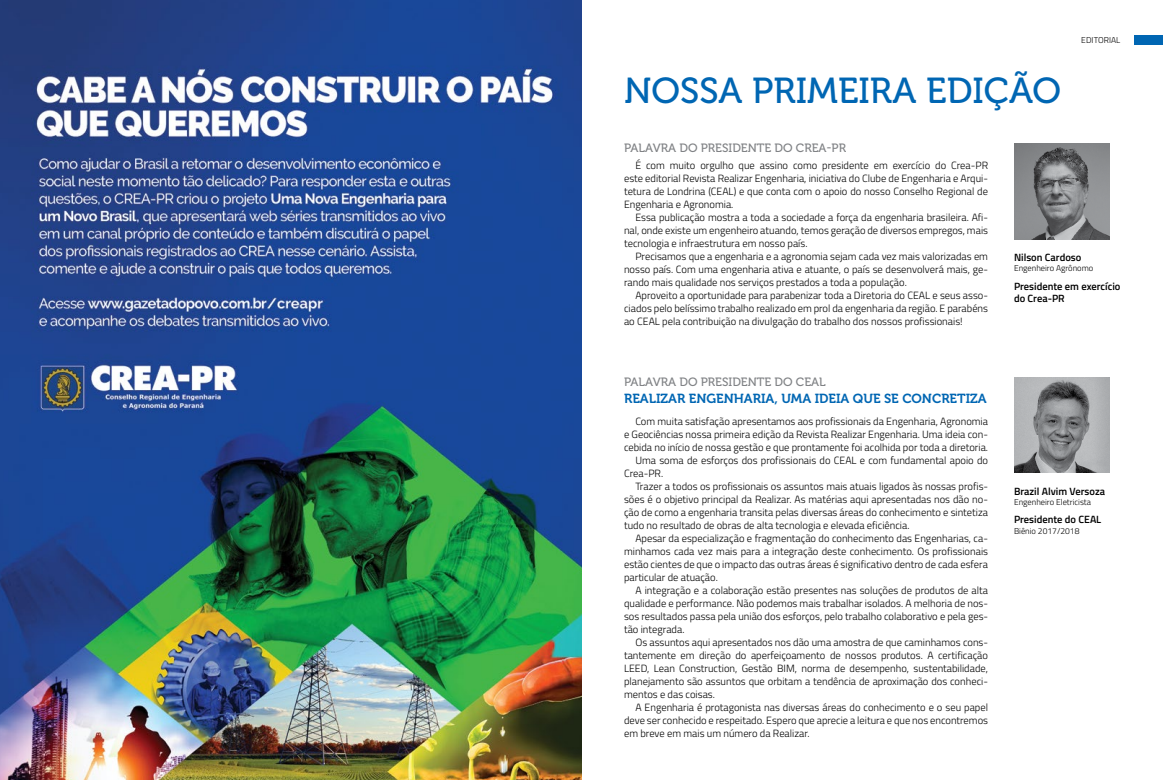
<style>
.page{position:relative;width:1163px;height:780px;background:#fff}
.page>*{position:absolute;margin:0;border:0;box-sizing:border-box;transform-origin:0 0}
.t1{font:36px "Museo 500";color:#0066b3}
.t2{font:13.1px "Museo 700";color:#0066b3}
.t3{font:12px "Museo 500";color:#808285}
.t4{font:300 10.5px/13px "Titillium Web";color:#000;text-align:justify}
.t5{font:600 10.5px/12.6px "Titillium Web";color:#000}
.t6{font:300 8.5px "Titillium Web";color:#000}
</style>
<div class="page">
<div style="left:1134px;top:35px;width:28px;height:9px;background:#0066b3"></div>
<img style="left:1014px;top:377px;width:95px;height:96px">
<img style="left:1014px;top:143px;width:95px;height:96px">
<img style="left:0;top:0;width:581px;height:780px">
<h1 class="t1" style="left:624px;top:71px;width:438px">NOSSA PRIMEIRA EDIÇÃO</h1>
<p class="t3" style="left:624px;top:142px;width:223px">PALAVRA DO PRESIDENTE DO CREA-PR</p>
<p class="t6" style="left:1081px;top:33px;width:41px">editorial</p>
<p class="t4" style="left:624px;top:158px;width:365px;text-align:left;text-indent:11px">É com muito orgulho que assino como presidente em exercício do Crea-PR este editorial Revista Realizar Engenharia, iniciativa do Clube de Engenharia e Arqui&shy;tetura de Londrina (CEAL) e que conta com o apoio do nosso Conselho Regional de Engenharia e Agronomia.</p>
<p class="t4" style="left:624px;top:210px;width:365px;text-indent:11px">Essa publicação mostra a toda a sociedade a força da engenharia brasileira. Afi&shy;nal, onde existe um engenheiro atuando, temos geração de diversos empregos, mais tecnologia e infraestrutura em nosso país.</p>
<p class="t4" style="left:635px;top:249px;width:354px">Precisamos que a engenharia e a agronomia sejam cada vez mais valorizadas em</p>
<p class="t4" style="left:624px;top:262px;width:365px">nosso país. Com uma engenharia ativa e atuante, o país se desenvolverá mais, ge-</p>
<p class="t4" style="left:624px;top:275px;width:284px">rando mais qualidade nos serviços prestados a toda a população.</p>
<p class="t4" style="left:635px;top:288px;width:284px">Aproveito a oportunidade para parabenizar toda a Diretoria do CEAL</p>
<p class="t4" style="left:624px;top:288px;width:365px;text-indent:308px">e seus asso&shy;ciados pelo belíssimo trabalho realizado em prol da engenharia da região. E parabéns ao CEAL</p>
<p class="t4" style="left:662px;top:314px;width:302px">pela contribuição na divulgação do trabalho dos nossos profissionais!</p>
<p class="t3" style="left:624px;top:375px;width:181px">PALAVRA DO PRESIDENTE DO CEAL</p>
<p class="t2" style="left:624px;top:391px;width:364px">REALIZAR ENGENHARIA, UMA IDEIA QUE SE CONCRETIZA</p>
<p class="t4" style="left:635px;top:414px;width:354px">Com muita satisfação apresentamos aos profissionais da Engenharia, Agronomia</p>
<p class="t4" style="left:624px;top:427px;width:365px">e Geociências nossa primeira edição da Revista Realizar Engenharia. Uma ideia con-</p>
<p class="t4" style="left:624px;top:440px;width:365px">cebida no início de nossa gestão e que prontamente foi acolhida por toda a diretoria.</p>
<p class="t4" style="left:635px;top:453px;width:211px">Uma soma de esforços dos profissionais do CEAL</p>
<p class="t4" style="left:859px;top:453px;width:130px">e com fundamental apoio do</p>
<p class="t4" style="left:624px;top:466px;width:41px">Crea-PR.</p>
<p class="t4" style="left:635px;top:479px;width:354px">Trazer a todos os profissionais os assuntos mais atuais ligados às nossas profis-</p>
<p class="t4" style="left:624px;top:492px;width:365px">sões é o objetivo principal da Realizar. As matérias aqui apresentadas nos dão no-</p>
<p class="t4" style="left:624px;top:505px;width:365px">ção de como a engenharia transita pelas diversas áreas do conhecimento e sintetiza</p>
<p class="t4" style="left:624px;top:518px;width:287px">tudo no resultado de obras de alta tecnologia e elevada eficiência.</p>
<p class="t4" style="left:635px;top:531px;width:354px">Apesar da especialização e fragmentação do conhecimento das Engenharias, ca-</p>
<p class="t4" style="left:624px;top:544px;width:365px">minhamos cada vez mais para a integração deste conhecimento. Os profissionais</p>
<p class="t4" style="left:624px;top:557px;width:365px">estão cientes de que o impacto das outras áreas é significativo dentro de cada esfera</p>
<p class="t4" style="left:624px;top:570px;width:95px">particular de atuação.</p>
<p class="t4" style="left:635px;top:583px;width:354px">A integração e a colaboração estão presentes nas soluções de produtos de alta</p>
<p class="t4" style="left:624px;top:596px;width:365px">qualidade e performance. Não podemos mais trabalhar isolados. A melhoria de nos-</p>
<p class="t4" style="left:624px;top:609px;width:365px">sos resultados passa pela união dos esforços, pelo trabalho colaborativo e pela ges-</p>
<p class="t4" style="left:624px;top:622px;width:62px">tão integrada.</p>
<p class="t4" style="left:635px;top:635px;width:354px">Os assuntos aqui apresentados nos dão uma amostra de que caminhamos cons-</p>
<p class="t4" style="left:624px;top:648px;width:365px">tantemente em direção do aperfeiçoamento de nossos produtos. A certificação</p>
<p class="t4" style="left:624px;top:661px;width:7px">LEED</p>
<p class="t4" style="left:624px;top:661px;width:365px;text-indent:23px">, Lean Construction, Gestão BI M, norma de desempenho, sustentabilidade, planejamento são assuntos que orbitam a tendência de aproximação dos conheci&shy;mentos e das coisas.</p>
<p class="t4" style="left:624px;top:700px;width:365px;text-indent:11px">A Engenharia é protagonista nas diversas áreas do conhecimento e o seu papel deve ser conhecido e respeitado. Espero que aprecie a leitura e que nos encontremos em breve em mais um número da Realizar.</p>
<p class="t5" style="left:1013px;top:251px;width:69px">Nilson Cardoso</p>
<p class="t6" style="left:1013px;top:262px;width:81px">Engenheiro Agrônomo</p>
<p class="t5" style="left:1013px;top:279px;width:108px">Presidente em exercício do Crea-PR</p>
<p class="t5" style="left:1013px;top:484px;width:93px">Brazil Alvim Versoza</p>
<p class="t6" style="left:1013px;top:496px;width:79px">Engenheiro Eletricista</p>
<p class="t5" style="left:1013px;top:512px;width:89px">Presidente do CEAL</p>
<p class="t6" style="left:1013px;top:524px;width:67px">Biênio 2017/2018</p>
</div>
